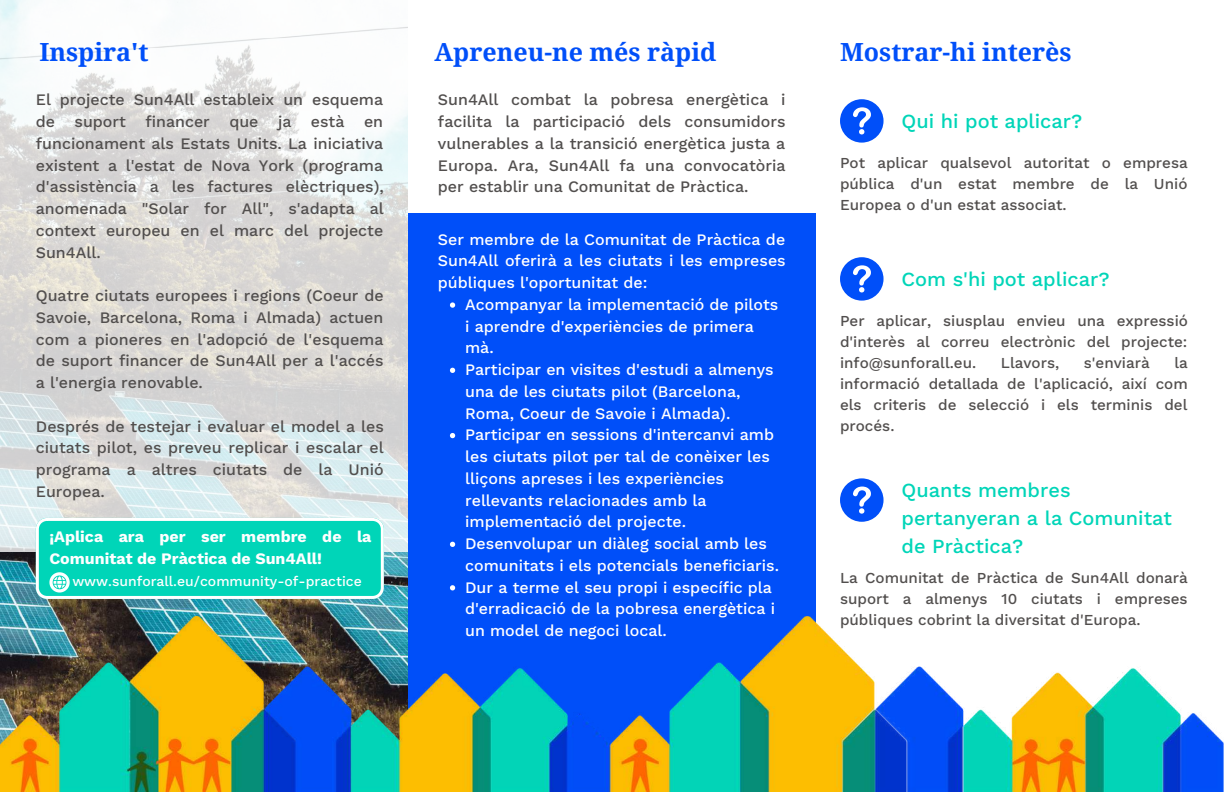
<style>
.page{position:relative;width:1224px;height:792px;background:#fff}
.page>*{position:absolute;margin:0;border:0;box-sizing:border-box;transform-origin:0 0}
.t1{font:700 25px "Noto Serif";color:#004ff9}
.t2{font:500 20px/27.8px "Work Sans";color:#00d5b8}
.t3{font:500 16px/21.8px "Work Sans";color:#524f4e;text-align:justify}
.t4{font:500 16px/21.8px "Work Sans";color:#fff}
.t5{font:700 16px/21.8px "Work Sans";color:#fff}
.t6{font:500 15.2px/21px "Work Sans";color:#524f4e;text-align:justify}
.t7{font:500 14px "Work Sans";color:#fff}
</style>
<div class="page">
<div style="left:408px;top:214px;width:408px;height:578px;background:#004ff9"></div>
<img style="left:0;top:551px;width:408px;height:65px">
<svg style="left:0;top:0;width:408px;height:551px"></svg>
<img style="left:0;top:616px;width:1224px;height:176px">
<div style="left:840px;top:99px;width:44px;height:44px;background:#004ff9;border-radius:50%"></div>
<svg style="left:853px;top:107px;width:18px;height:27px"></svg>
<div style="left:840px;top:257px;width:44px;height:44px;background:#004ff9;border-radius:50%"></div>
<svg style="left:853px;top:265px;width:18px;height:27px"></svg>
<div style="left:840px;top:478px;width:44px;height:44px;background:#004ff9;border-radius:50%"></div>
<svg style="left:853px;top:487px;width:18px;height:27px"></svg>
<svg style="left:36px;top:518px;width:348px;height:81px;background:#19d8be"></svg>
<svg style="left:450px;top:302px;width:5px;height:6px"></svg>
<svg style="left:450px;top:368px;width:5px;height:5px"></svg>
<svg style="left:450px;top:433px;width:5px;height:5px"></svg>
<svg style="left:450px;top:542px;width:5px;height:5px"></svg>
<svg style="left:450px;top:585px;width:5px;height:5px"></svg>
<h1 class="t1" style="left:39px;top:35px;width:111px">Inspira't</h1>
<p class="t3" style="left:36px;top:89px;width:350px">El projecte Sun4All estableix un esquema de suport financer que ja està en funcionament als Estats Units. La iniciativa existent a l'estat de Nova York (programa d'assistència a les factures elèctriques), anomenada "Solar for All", s'adapta al context europeu en el marc del projecte Sun4All.</p>
<p class="t3" style="left:36px;top:285px;width:349px">Quatre ciutats europees i regions (Coeur de Savoie, Barcelona, Roma i Almada) actuen com a pioneres en l'adopció de l'esquema de suport financer de Sun4All per a l'accés a l'energia renovable.</p>
<p class="t3" style="left:36px;top:415px;width:350px">Després de testejar i evaluar el model a les ciutats pilot, es preveu replicar i escalar el programa a altres ciutats de la Unió Europea.</p>
<p class="t5" style="left:49px;top:526px;width:324px">¡Aplica ara per ser membre de la<br>Comunitat de Pràctica de Sun4All!</p>
<p class="t7" style="left:72px;top:573px;width:291px">www.sunforall.eu/community-of-practice</p>
<h1 class="t1" style="left:435px;top:35px;width:283px">Apreneu-ne més ràpid</h1>
<h1 class="t1" style="left:840px;top:35px;width:233px">Mostrar-hi interès</h1>
<p class="t3" style="left:438px;top:89px;width:349px">Sun4All combat la pobresa energètica i facilita la participació dels consumidors vulnerables a la transició energètica justa a Europa. Ara, Sun4All fa una convocatòria per establir una Comunitat de Pràctica.</p>
<p class="t4" style="left:438px;top:228px;width:349px;text-align:justify">Ser membre de la Comunitat de Pràctica de Sun4All oferirà a les ciutats i les empreses públiques l'oportunitat de:</p>
<p class="t4" style="left:465px;top:294px;width:315px">Acompanyar la implementació de pilots i aprendre d'experiències de primera mà.<br>Participar en visites d'estudi a almenys una de les ciutats pilot (Barcelona, Roma, Coeur de Savoie i Almada).<br>Participar en sessions d'intercanvi amb les ciutats pilot per tal de conèixer les lliçons apreses i les experiències rellevants relacionades amb la implementació del projecte.<br>Desenvolupar un diàleg social amb les comunitats i els potencials beneficiaris.<br>Dur a terme el seu propi i específic pla d'erradicació de la pobresa energètica i un model de negoci local.</p>
<p class="t2" style="left:902px;top:107px;width:182px">Qui hi pot aplicar?</p>
<p class="t6" style="left:840px;top:152px;width:349px">Pot aplicar qualsevol autoritat o empresa pública d'un estat membre de la Unió Europea o d'un estat associat.</p>
<p class="t2" style="left:902px;top:265px;width:210px">Com s'hi pot aplicar?</p>
<p class="t6" style="left:840px;top:310px;width:349px">Per aplicar, siusplau envieu una expressió d'interès al correu electrònic del projecte: info@sunforall.eu.</p>
<p class="t6" style="left:1001px;top:352px;width:60px">Llavors,</p>
<p class="t6" style="left:1084px;top:352px;width:67px">s'enviarà</p>
<p class="t6" style="left:840px;top:352px;width:349px;text-indent:334px">la informació detallada de l'aplicació, així com els criteris de selecció i els terminis del procés.</p>
<p class="t2" style="left:902px;top:477px;width:272px">Quants membres pertanyeran a la Comunitat de Pràctica?</p>
<p class="t6" style="left:840px;top:567px;width:349px">La Comunitat de Pràctica de Sun4All donarà suport a almenys 10 ciutats i empreses públiques cobrint la diversitat d'Europa.</p>
</div>
